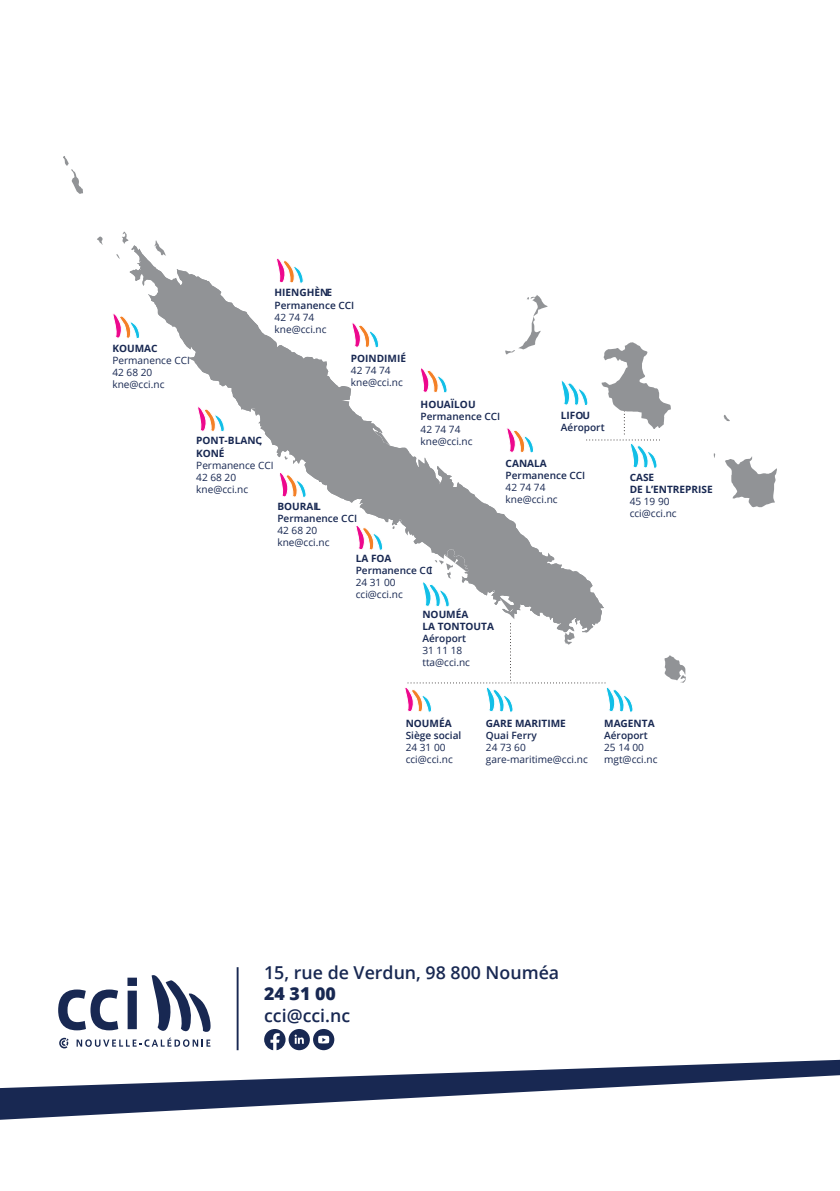
<style>
.page{position:relative;width:840px;height:1191px;background:#fff}
.page>*{position:absolute;margin:0;border:0;box-sizing:border-box;transform-origin:0 0}
.t1{font:600 17.8px "Open Sans";color:#182852}
.t2{font:800 17.8px "Open Sans";color:#182852}
.t3{font:10px/12px "Open Sans";color:#182852}
.t4{font:700 10px/12px "Open Sans";color:#182852}
.t5{font:600 10px "Open Sans";color:#182852}
</style>
<div class="page">
<svg style="left:63px;top:156px;width:713px;height:527px"></svg>
<svg style="left:560px;top:342px;width:110px;height:143px"></svg>
<svg style="left:355px;top:524px;width:27px;height:43px"></svg>
<svg style="left:278px;top:472px;width:28px;height:42px"></svg>
<svg style="left:404px;top:559px;width:228px;height:153px"></svg>
<svg style="left:197px;top:406px;width:27px;height:43px"></svg>
<svg style="left:112px;top:313px;width:28px;height:43px"></svg>
<svg style="left:276px;top:257px;width:27px;height:43px"></svg>
<svg style="left:351px;top:322px;width:27px;height:43px"></svg>
<svg style="left:419px;top:367px;width:28px;height:43px"></svg>
<svg style="left:506px;top:427px;width:27px;height:43px"></svg>
<hr style="left:236px;top:967px;width:2px;height:83px;background:#182852">
<svg style="left:264px;top:1029px;width:70px;height:21px"></svg>
<svg style="left:58px;top:975px;width:153px;height:73px"></svg>
<svg style="left:390px;top:1059px;width:449px;height:16px"></svg>
<svg style="left:0;top:1075px;width:839px;height:45px"></svg>
<p class="t4" style="left:112px;top:342px;width:47px">KOUMAC</p>
<p class="t3" style="left:112px;top:354px;width:79px">Permanence CCI<br>42 68 20 kne@cci.nc</p>
<p class="t4" style="left:274px;top:287px;width:59px">HIENGHÈNE</p>
<p class="t5" style="left:274px;top:298px;width:81px">Permanence CCI</p>
<p class="t3" style="left:274px;top:311px;width:54px">42 74 74 kne@cci.nc</p>
<p class="t4" style="left:351px;top:352px;width:57px">POINDIMIÉ</p>
<p class="t3" style="left:351px;top:364px;width:54px">42 74 74 kne@cci.nc</p>
<p class="t4" style="left:196px;top:434px;width:68px">PONT-BLANC,<br>KONÉ</p>
<p class="t3" style="left:196px;top:459px;width:79px">Permanence CCI<br>42 68 20 kne@cci.nc</p>
<p class="t4" style="left:277px;top:500px;width:45px">BOURAIL</p>
<p class="t5" style="left:277px;top:511px;width:81px">Permanence CCI</p>
<p class="t3" style="left:277px;top:524px;width:54px">42 68 20 kne@cci.nc</p>
<p class="t4" style="left:420px;top:398px;width:56px">HOUAÏLOU</p>
<p class="t5" style="left:420px;top:410px;width:81px">Permanence CCI</p>
<p class="t3" style="left:420px;top:422px;width:54px">42 74 74 kne@cci.nc</p>
<p class="t4" style="left:560px;top:409px;width:31px">LIFOU</p>
<p class="t5" style="left:560px;top:421px;width:45px">Aéroport</p>
<p class="t4" style="left:505px;top:457px;width:43px">CANALA</p>
<p class="t5" style="left:505px;top:468px;width:81px">Permanence CCI</p>
<p class="t3" style="left:505px;top:481px;width:54px">42 74 74 kne@cci.nc</p>
<p class="t4" style="left:355px;top:552px;width:37px">LA FOA</p>
<p class="t5" style="left:355px;top:563px;width:78px">Permanence CCI</p>
<p class="t3" style="left:355px;top:576px;width:49px">24 31 00 cci@cci.nc</p>
<p class="t4" style="left:422px;top:608px;width:73px">NOUMÉA<br>LA TONTOUTA</p>
<p class="t5" style="left:422px;top:631px;width:45px">Aéroport</p>
<p class="t3" style="left:422px;top:644px;width:49px">31 11 18 tta@cci.nc</p>
<p class="t4" style="left:629px;top:471px;width:85px">CASE<br>DE L’ENTREPRISE</p>
<p class="t3" style="left:629px;top:495px;width:49px">45 19 90 cci@cci.nc</p>
<p class="t4" style="left:405px;top:717px;width:47px">NOUMÉA</p>
<p class="t5" style="left:405px;top:728px;width:57px">Siège social</p>
<p class="t3" style="left:405px;top:741px;width:49px">24 31 00 cci@cci.nc</p>
<p class="t4" style="left:485px;top:717px;width:81px">GARE MARITIME</p>
<p class="t5" style="left:485px;top:728px;width:52px">Quai Ferry</p>
<p class="t3" style="left:485px;top:741px;width:103px">24 73 60 gare-maritime@cci.nc</p>
<p class="t4" style="left:604px;top:717px;width:52px">MAGENTA</p>
<p class="t5" style="left:604px;top:728px;width:45px">Aéroport</p>
<p class="t3" style="left:604px;top:741px;width:55px">25 14 00 mgt@cci.nc</p>
<h1 class="t1" style="left:264px;top:960px;width:296px">15, rue de Verdun, 98 800 Nouméa</h1>
<h1 class="t2" style="left:264px;top:980px;width:73px">24 31 00</h1>
<h1 class="t1" style="left:264px;top:1003px;width:87px">cci@cci.nc</h1>
</div>
